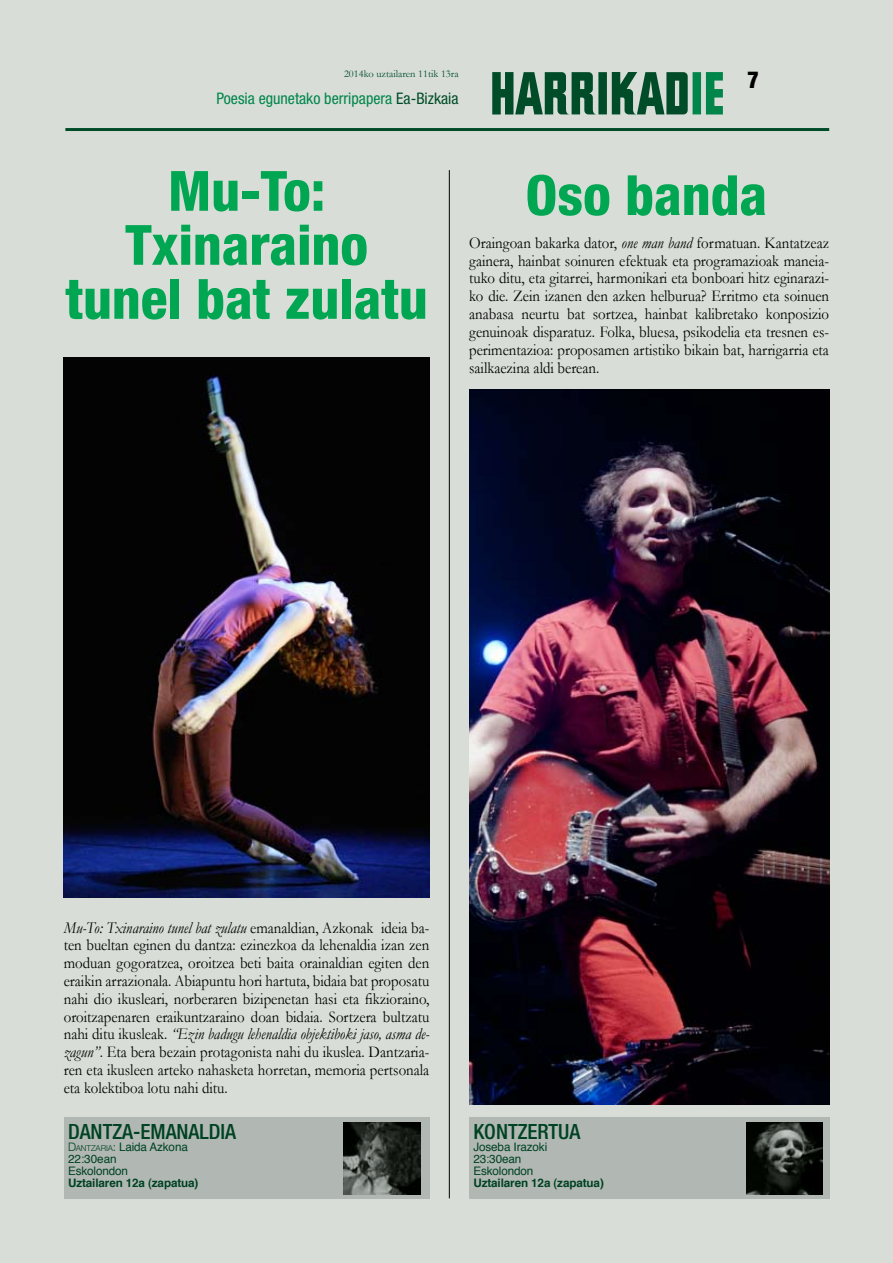
<style>
.page{position:relative;width:893px;height:1263px;background:#d8ded7}
.page>*{position:absolute;margin:0;border:0;box-sizing:border-box;transform-origin:0 0}
.t1{font:800 condensed 55.5px/54px "Helvetica Neue";color:#00a651;text-align:center}
.t2{font:900 condensed 23.7px "Helvetica Neue";color:#000;scale:.91 1}
.t3{font:500 condensed 21px "Helvetica Neue";color:#004c29}
.t4{font:16.5px/17.9px "Garamond";color:#000;text-align:justify;scale:.9 1}
.t5{font:condensed 15.9px "Helvetica Neue";color:#00854a}
.t6{font:11.7px/12.1px "Helvetica";letter-spacing:-.01em;color:#004c29}
.t7{font:700 11.7px "Helvetica";letter-spacing:-.01em;color:#004c29}
.t8{font:10.5px "Garamond";color:#004c29}
.s1{color:#004c29}
.s2{font-style:italic}
.s3{font-family:"Helvetica Neue";font-weight:300}
.s4{font-family:"Helvetica Neue";font-weight:300;font-size:8.25px}
</style>
<div class="page">
<svg style="left:64px;top:1117px;width:365px;height:82px;background:#999f9a"></svg>
<svg style="left:469px;top:1117px;width:360px;height:82px;background:#959b96"></svg>
<svg style="left:492px;top:72px;width:231px;height:42px"></svg>
<hr style="left:65px;top:128px;width:764px;height:3px;background:#004c29">
<hr style="left:449px;top:170px;width:1px;height:1028px;background:#000">
<img style="left:64px;top:357px;width:365px;height:540px">
<img style="left:469px;top:390px;width:360px;height:714px">
<p class="t8" style="left:344px;top:67px;width:116px">2014ko uztailaren 11tik 13ra</p>
<p class="t5" style="left:216px;top:89px;width:244px">Poesia egunetako berripapera <span class="s1">Ea-Bizkaia</span></p>
<h2 class="t2" style="left:747px;top:65px;width:14px">7</h2>
<h1 class="t1" style="left:66px;top:163px;width:364px">Mu-To:<br>Txinaraino tunel bat zulatu</h1>
<h1 class="t1" style="left:525px;top:167px;width:243px">Oso banda</h1>
<p class="t4" style="left:469px;top:234px;width:401px">Oraingoan bakarka dator, <span class="s2">one man band</span> formatuan. Kantatzeaz gainera, hainbat soinuren efektuak eta programazioak maneia&shy;tuko ditu, eta gitarrei, harmonikari eta bonboari hitz eginarazi&shy;ko die. Zein izanen den azken helburua? Erritmo eta soinuen anabasa neurtu bat sortzea, hainbat kalibretako konposizio genuinoak disparatuz. Folka, bluesa, psikodelia eta tresnen es&shy;perimentazioa: proposamen artistiko bikain bat, harrigarria eta sailkaezina aldi berean.</p>
<p class="t4" style="left:64px;top:918px;width:408px"><span class="s2">Mu-To: Txinaraino tunel bat zulatu</span> emanaldian, Azkonak ideia ba&shy;ten bueltan eginen du dantza: ezinezkoa da lehenaldia izan zen moduan gogoratzea, oroitzea beti baita orainaldian egiten den eraikin arrazionala. Abiapuntu hori hartuta, bidaia bat proposatu nahi dio ikusleari, norberaren bizipenetan hasi eta fikzioraino, oroitzapenaren eraikuntzaraino doan bidaia. Sortzera bultzatu nahi ditu ikusleak. <span class="s2">“Ezin badugu lehenaldia objektiboki jaso, asma de&shy;zagun”</span>. Eta bera bezain protagonista nahi du ikuslea. Dantzaria&shy;ren eta ikusleen arteko nahasketa horretan, memoria pertsonala eta kolektiboa lotu nahi ditu.</p>
<p class="t3" style="left:68px;top:1119px;width:170px">DANTZA-EMANALDIA</p>
<p class="t6" style="left:68px;top:1141px;width:121px"><span class="s3">D</span><span class="s4">ANTZARIA</span><span class="s3">:</span> Laida Azkona<br>22:30ean<br>Eskolondon</p>
<p class="t7" style="left:68px;top:1173px;width:132px">Uztailaren 12a (zapatua)</p>
<p class="t3" style="left:473px;top:1119px;width:108px">KONTZERTUA</p>
<p class="t6" style="left:473px;top:1141px;width:75px">Joseba Irazoki<br>23:30ean<br>Eskolondon</p>
<p class="t7" style="left:473px;top:1173px;width:132px">Uztailaren 12a (zapatua)</p>
</div>
